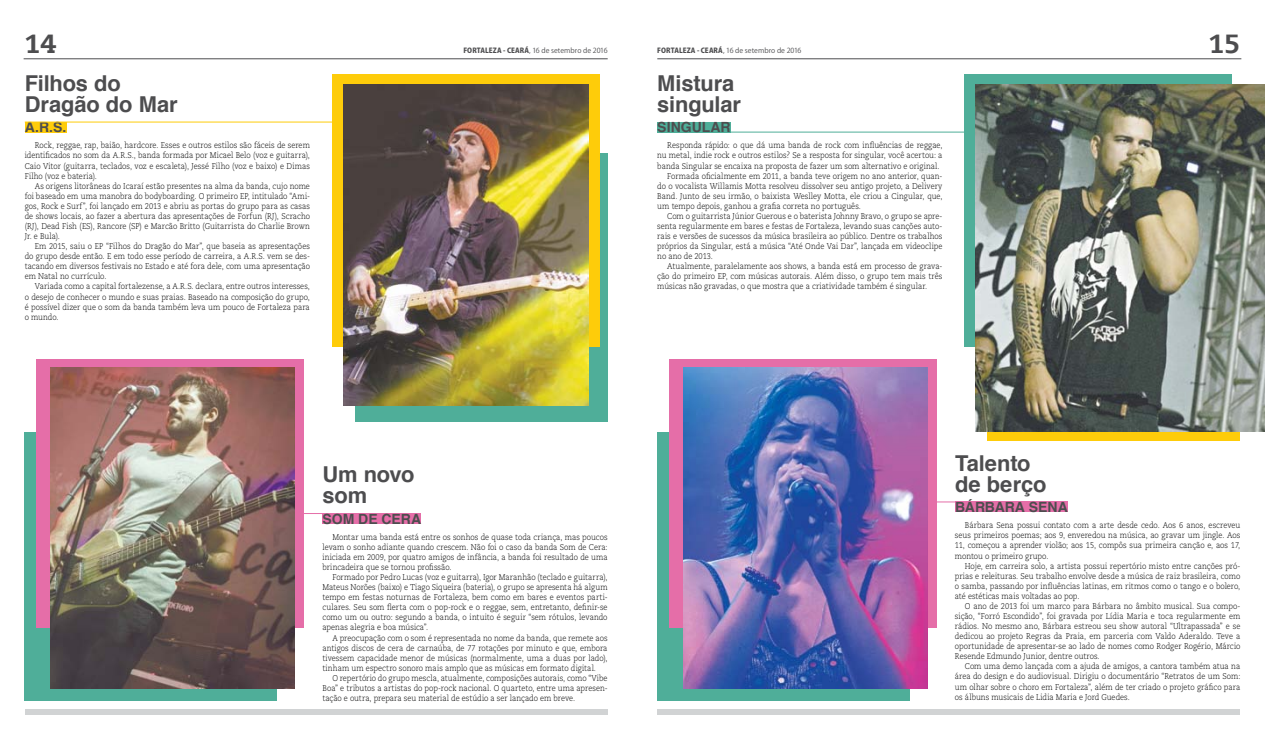
<style>
.page{position:relative;width:1265px;height:740px;background:#fff}
.page>*{position:absolute;margin:0;border:0;box-sizing:border-box;transform-origin:0 0}
.t1{font:800 26.25px "Caecilia LT Std";color:#4d4d4f}
.t2{font:700 21.88px "Helvetica";letter-spacing:-.005em;color:#4d4d4f}
.t3{font:700 14px "Helvetica";color:#4d4d4f}
.t4{font:300 8.31px/10.1px "Caecilia LT Std";color:#000;text-align:justify;scale:.9 1}
.t5{font:7px "Koz Go Pr 6 N";letter-spacing:.005em;color:#4d4d4f}
.s1{font-weight:800}
</style>
<div class="page">
<hr style="left:24px;top:59px;width:584px;height:1px;background:#4d4d4f">
<hr style="left:657px;top:59px;width:584px;height:1px;background:#4d4d4f">
<div style="left:25px;top:709px;width:583px;height:5px;background:#d1d3d4"></div>
<div style="left:657px;top:709px;width:583px;height:5px;background:#d1d3d4"></div>
<hr style="left:114px;top:512px;width:306px;height:1px;background:#e56ea8">
<div style="left:25px;top:122px;width:42px;height:10px;background:#fecc0a"></div>
<div style="left:322px;top:513px;width:99px;height:10px;background:#e56ea8"></div>
<div style="left:25px;top:432px;width:252px;height:268px;background:#4fae99"></div>
<div style="left:36px;top:359px;width:268px;height:268px;background:#e56ea8"></div>
<img style="left:50px;top:367px;width:245px;height:321px">
<div style="left:356px;top:153px;width:252px;height:268px;background:#4fae99"></div>
<div style="left:332px;top:74px;width:268px;height:272px;background:#fecc0a"></div>
<img style="left:344px;top:84px;width:244px;height:321px">
<hr style="left:25px;top:121px;width:312px;height:1px;background:#fecc0a">
<hr style="left:730px;top:501px;width:312px;height:1px;background:#e56ea8">
<hr style="left:695px;top:132px;width:312px;height:1px;background:#4fae99">
<div style="left:657px;top:122px;width:74px;height:10px;background:#4fae99"></div>
<div style="left:955px;top:501px;width:113px;height:11px;background:#e56ea8"></div>
<div style="left:658px;top:432px;width:252px;height:268px;background:#4fae99"></div>
<div style="left:669px;top:359px;width:268px;height:268px;background:#e56ea8"></div>
<img style="left:683px;top:367px;width:245px;height:321px">
<div style="left:987px;top:176px;width:252px;height:264px;background:#fecc0a"></div>
<div style="left:964px;top:74px;width:267px;height:272px;background:#4fae99"></div>
<img style="left:975px;top:84px;width:290px;height:347px">
<h1 class="t1" style="left:25px;top:28px;width:33px">14</h1>
<p class="t5" style="left:463px;top:46px;width:146px"><span class="s1">FORTALEZA - CEARÁ</span>, 16 de setembro de 2016</p>
<p class="t5" style="left:657px;top:46px;width:146px"><span class="s1">FORTALEZA - CEARÁ</span>, 16 de setembro de 2016</p>
<h1 class="t1" style="left:1209px;top:28px;width:33px">15</h1>
<h2 class="t2" style="left:25px;top:65px;width:97px">Filhos do</h2>
<h2 class="t2" style="left:657px;top:65px;width:78px">Mistura</h2>
<h2 class="t2" style="left:25px;top:86px;width:154px">Dragão do Mar</h2>
<h2 class="t2" style="left:657px;top:86px;width:85px">singular</h2>
<h3 class="t3" style="left:25px;top:116px;width:43px">A.R.S.</h3>
<h3 class="t3" style="left:657px;top:116px;width:64px">Singular</h3>
<p class="t4" style="left:25px;top:140px;width:318px;text-indent:10px">Rock, reggae, rap, baião, hardcore. Esses e outros estilos são fáceis de serem identificados no som da A.R.S., banda formada por Micael Belo (voz e guitarra), Caio Vitor (guitarra, teclados, voz e escaleta), Jessé Filho (voz e baixo) e Dimas Filho (voz e bateria).</p>
<p class="t4" style="left:25px;top:181px;width:318px;text-indent:10px">As origens litorâneas do Icaraí estão presentes na alma da banda, cujo nome foi baseado em uma manobra do bodyboarding. O primeiro EP, intitulado “Ami&shy;gos, Rock e Surf”, foi lançado em 2013 e abriu as portas do grupo para as casas de shows locais, ao fazer a abertura das apresentações de Forfun (RJ), Scracho (RJ), Dead Fish (ES), Rancore (SP) e Marcão Britto (Guitarrista do Charlie Brown Jr. e Bula).</p>
<p class="t4" style="left:25px;top:241px;width:318px;text-indent:10px">Em 2015, saiu o EP “Filhos do Dragão do Mar”, que baseia as apresentações do grupo desde então. E em todo esse período de carreira, a A.R.S. vem se des&shy;tacando em diversos festivais no Estado e até fora dele, com uma apresentação em Natal no currículo.</p>
<p class="t4" style="left:25px;top:281px;width:318px;text-indent:10px">Variada como a capital fortalezense, a A.R.S. declara, entre outros interesses, o desejo de conhecer o mundo e suas praias. Baseado na composição do grupo, é possível dizer que o som da banda também leva um pouco de Fortaleza para o mundo.</p>
<p class="t4" style="left:667px;top:140px;width:307px">Responda rápido: o que dá uma banda de rock com influências de reggae,</p>
<p class="t4" style="left:657px;top:151px;width:318px">nu metal, indie rock e outros estilos? Se a resposta for singular, você acertou: a</p>
<p class="t4" style="left:657px;top:161px;width:315px">banda Singular se encaixa na proposta de fazer um som alternativo e original.</p>
<p class="t4" style="left:667px;top:171px;width:307px">Formada oficialmente em 2011, a banda teve origem no ano anterior, quan-</p>
<p class="t4" style="left:657px;top:181px;width:318px">do o vocalista Willamis Motta resolveu dissolver seu antigo projeto, a Delivery</p>
<p class="t4" style="left:657px;top:191px;width:318px">Band. Junto de seu irmão, o baixista Weslley Motta, ele criou a Cingular, que,</p>
<p class="t4" style="left:657px;top:201px;width:228px">um tempo depois, ganhou a grafia correta no português.</p>
<p class="t4" style="left:667px;top:211px;width:307px">Com o guitarrista Júnior Guerous e o baterista Johnny Bravo, o grupo se apre-</p>
<p class="t4" style="left:657px;top:221px;width:318px">senta regularmente em bares e festas de Fortaleza, levando suas canções auto-</p>
<p class="t4" style="left:657px;top:231px;width:318px">rais e versões de sucessos da música brasileira ao público. Dentre os trabalhos</p>
<p class="t4" style="left:657px;top:241px;width:318px">próprios da Singular, está a música “Até Onde Vai Dar”, lançada em videoclipe</p>
<p class="t4" style="left:657px;top:251px;width:63px">no ano de 2013.</p>
<p class="t4" style="left:667px;top:261px;width:307px">Atualmente, paralelamente aos shows, a banda está em processo de grava-</p>
<p class="t4" style="left:657px;top:271px;width:318px">ção do primeiro EP, com músicas autorais. Além disso, o grupo tem mais três</p>
<p class="t4" style="left:657px;top:281px;width:301px">músicas não gravadas, o que mostra que a criatividade também é singular.</p>
<h2 class="t2" style="left:322px;top:456px;width:94px">U m novo</h2>
<h2 class="t2" style="left:322px;top:477px;width:46px">som</h2>
<h3 class="t3" style="left:322px;top:507px;width:80px">Som de Cera</h3>
<p class="t4" style="left:322px;top:531px;width:318px;text-indent:10px">Montar uma banda está entre os sonhos de quase toda criança, mas poucos levam o sonho adiante quando crescem. Não foi o caso da banda Som de Cera: iniciada em 2009, por quatro amigos de infância, a banda foi resultado de uma brincadeira que se tornou profissão.</p>
<p class="t4" style="left:322px;top:572px;width:318px;text-indent:10px">Formado por Pedro Lucas (voz e guitarra), Igor Maranhão (teclado e guitarra), Mateus Norões (baixo) e Tiago Siqueira (bateria), o grupo se apresenta há algum tempo em festas noturnas de Fortaleza, bem como em bares e eventos parti&shy;culares. Seu som flerta com o pop-rock e o reggae, sem, entretanto, definir-se como um ou outro: segundo a banda, o intuito é seguir “sem rótulos, levando apenas alegria e boa música”.</p>
<p class="t4" style="left:322px;top:632px;width:318px;text-indent:10px">A preocupação com o som é representada no nome da banda, que remete aos antigos discos de cera de carnaúba, de 77 rotações por minuto e que, embora tivessem capacidade menor de músicas (normalmente, uma a duas por lado), tinham um espectro sonoro mais amplo que as músicas em formato digital.</p>
<p class="t4" style="left:322px;top:672px;width:318px;text-indent:10px">O repertório do grupo mescla, atualmente, composições autorais, como “Vibe Boa” e tributos a artistas do pop-rock nacional. O quarteto, entre uma apresen&shy;tação e outra, prepara seu material de estúdio a ser lançado em breve.</p>
<h2 class="t2" style="left:955px;top:445px;width:77px">Talento</h2>
<h2 class="t2" style="left:955px;top:466px;width:93px">de berço</h2>
<h3 class="t3" style="left:955px;top:495px;width:51px">Bár bara</h3>
<h3 class="t3" style="left:1029px;top:495px;width:38px">Sena</h3>
<p class="t4" style="left:955px;top:520px;width:319px;text-indent:10px">Bárbara Sena possui contato com a arte desde cedo. Aos 6 anos, escreveu seus primeiros poemas; aos 9, enveredou na música, ao gravar um jingle. Aos 11, começou a aprender violão; aos 15, compôs sua primeira canção e, aos 17, montou o primeiro grupo.</p>
<p class="t4" style="left:955px;top:560px;width:319px;text-indent:10px">Hoje, em carreira solo, a artista possui repertório misto entre canções pró&shy;prias e releituras. Seu trabalho envolve desde a música de raiz brasileira, como o samba, passando por influências latinas, em ritmos como o tango e o bolero, até estéticas mais voltadas ao pop.</p>
<p class="t4" style="left:955px;top:601px;width:319px;text-indent:10px">O ano de 2013 foi um marco para Bárbara no âmbito musical. Sua compo&shy;sição, “Forró Escondido”, foi gravada por Lídia Maria e toca regularmente em rádios. No mesmo ano, Bárbara estreou seu show autoral “Ultrapassada” e se dedicou ao projeto Regras da Praia, em parceria com Valdo Aderaldo. Teve a oportunidade de apresentar-se ao lado de nomes como Rodger Rogério, Márcio Resende Edmundo Junior, dentre outros.</p>
<p class="t4" style="left:955px;top:661px;width:319px;text-indent:10px">Com uma demo lançada com a ajuda de amigos, a cantora também atua na área do design e do audiovisual. Dirigiu o documentário “Retratos de um Som: um olhar sobre o choro em Fortaleza”, além de ter criado o projeto gráfico para os álbuns musicais de Lidia Maria e Jord Guedes.</p>
</div>
